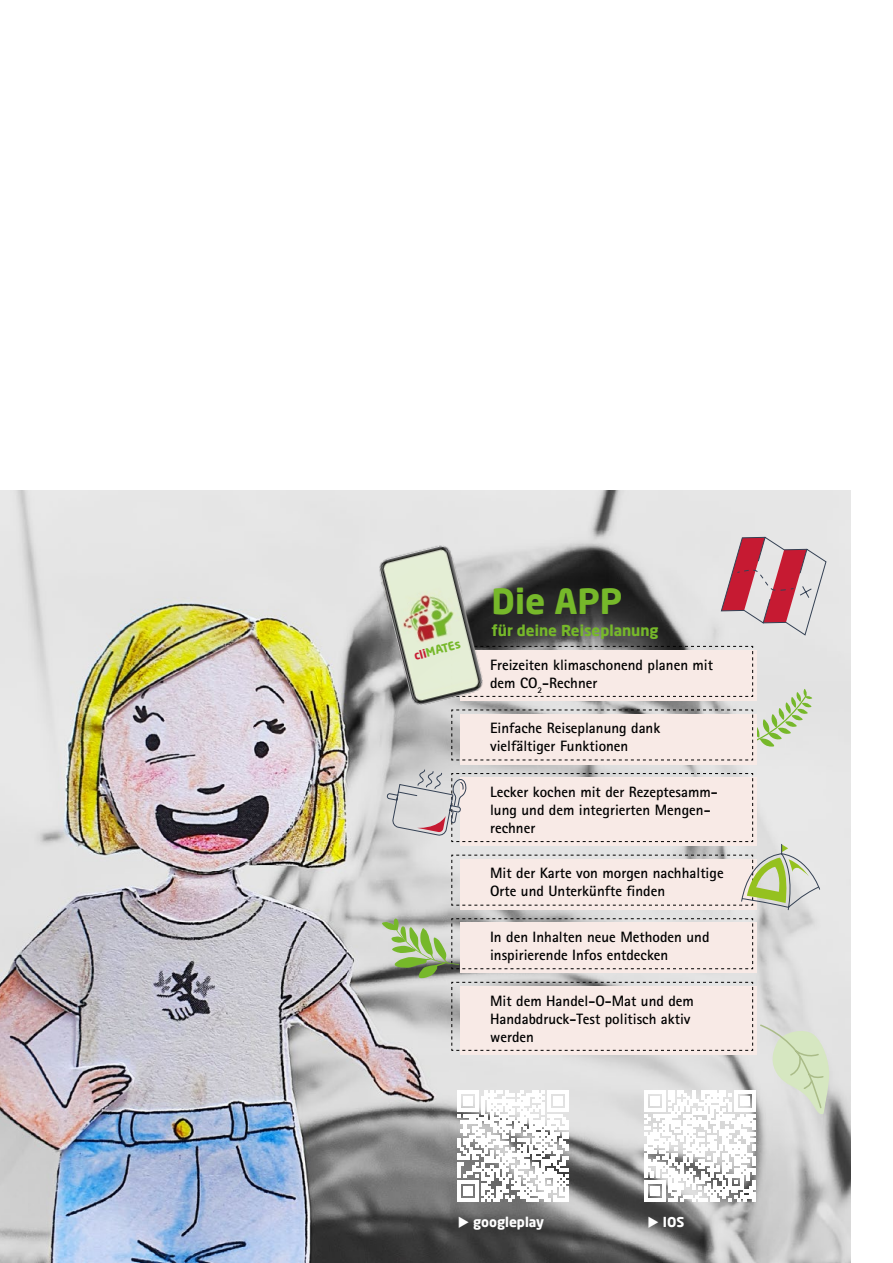
<style>
.page{position:relative;width:893px;height:1263px;background:#fff}
.page>*{position:absolute;margin:0;border:0;box-sizing:border-box;transform-origin:0 0}
.t1{font:700 34.5px "Neo Sans Pro";color:#76b82a}
.t2{font:700 15px/18px "Rotis Sans Serif Std";color:#000}
.t3{font:700 15px "Neo Sans Pro";color:#76b82a}
.t4{font:700 13.5px "Neo Sans Pro";color:#fff}
.t5{font:700 11.55px "Neo Sans Pro";color:#76b82a}
.s1{color:#c61c33}
</style>
<div class="page">
<img style="left:0;top:490px;width:850px;height:773px">
<div style="left:460px;top:714px;width:297px;height:50px;background:#f8eae6"></div>
<svg style="left:451px;top:646px;width:361px;height:115px"></svg>
<svg style="left:387px;top:769px;width:433px;height:141px;background:#e6deda"></svg>
<svg style="left:382px;top:918px;width:447px;height:283px;background:#d6d3d0"></svg>
<svg style="left:720px;top:536px;width:107px;height:100px;background:#d4a1a9"></svg>
<img style="left:360px;top:533px;width:141px;height:183px">
<p class="t5" style="left:413px;top:649px;width:49px;rotate:-15deg"><span class="s1">cli</span>MATEs</p>
<h1 class="t1" style="left:492px;top:579px;width:132px">Die APP</h1>
<p class="t3" style="left:492px;top:620px;width:169px">für deine Reiseplanung</p>
<p class="t2" style="left:490px;top:655px;width:225px">Freizeiten klimaschonend planen mit dem CO<sub>2</sub>-Rechner</p>
<p class="t2" style="left:490px;top:719px;width:172px">Einfache Reiseplanung dank vielfältiger Funktionen</p>
<p class="t2" style="left:490px;top:783px;width:229px">Lecker kochen mit der Rezeptesamm&shy;lung und dem integrierten Mengen&shy;rechner</p>
<p class="t2" style="left:490px;top:864px;width:235px">Mit der Karte von morgen nachhaltige<br>Orte und Unterkünfte finden</p>
<p class="t2" style="left:490px;top:928px;width:221px">In den Inhalten neue Methoden und inspirierende Infos entdecken</p>
<p class="t2" style="left:490px;top:991px;width:205px">Mit dem Handel-O-Mat und dem<br>Handabdruck-Test politisch aktiv werden</p>
<p class="t4" style="left:458px;top:1213px;width:88px">◆ googleplay</p>
<p class="t4" style="left:647px;top:1213px;width:38px">◆ IOS</p>
</div>
